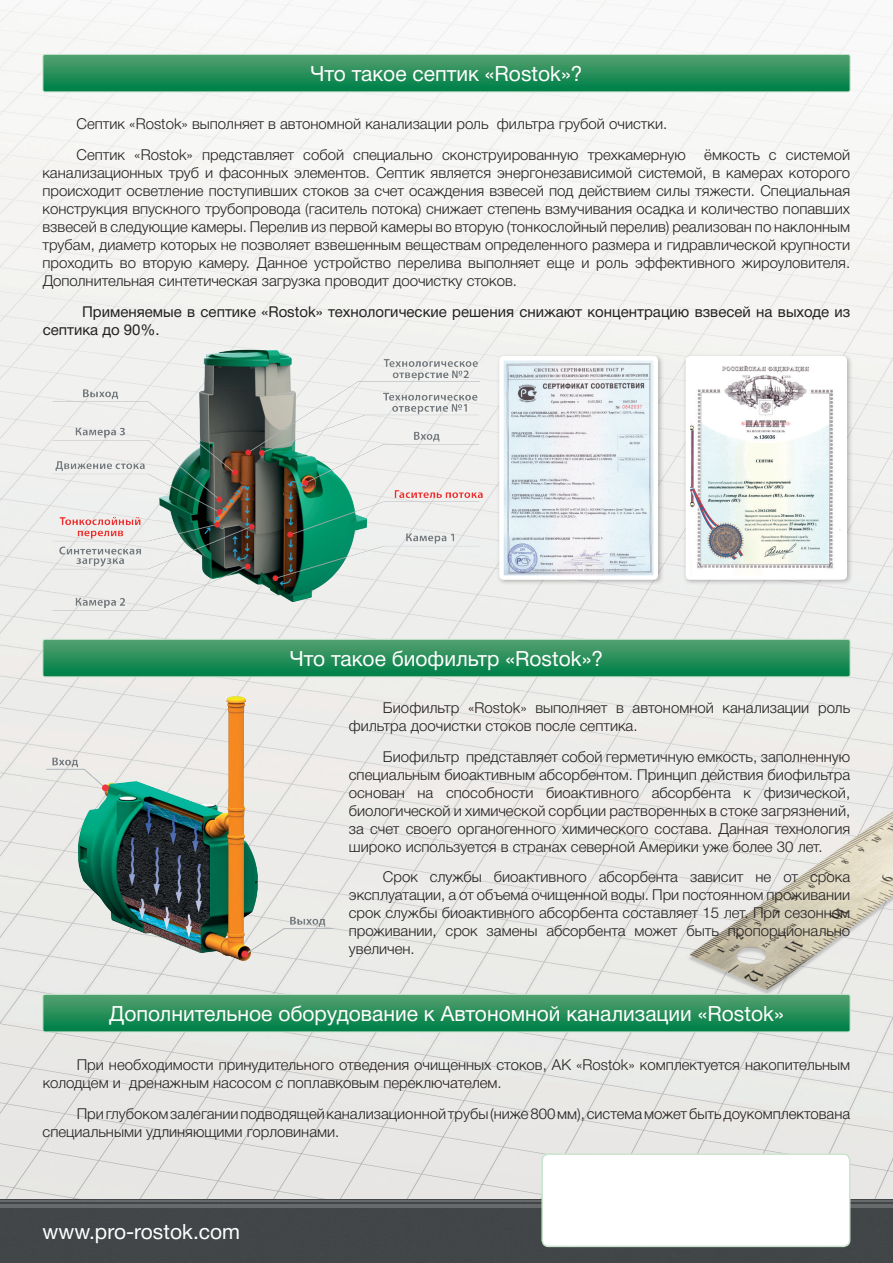
<style>
.page{position:relative;width:893px;height:1263px;background:#fff}
.page>*{position:absolute;margin:0;border:0;box-sizing:border-box;transform-origin:0 0}
.t1{font:21px "Helvetica Neue Cyr";color:#fff}
.t2{font:300 15px/18px "Helvetica Neue Cyr";color:#231f20}
.t3{font:15px/18px "Helvetica Neue Cyr";color:#231f20}
</style>
<div class="page">
<img style="left:0;top:0;width:893px;height:1199px">
<div style="left:0;top:1199px;width:893px;height:64px;background:#424548"></div>
<hr style="left:0;top:1204px;width:893px;height:4px;background:#676a6b">
<hr style="left:0;top:1200px;width:893px;height:2px;background:#fff">
<svg style="left:43px;top:54px;width:807px;height:38px;background:#288f5b"></svg>
<div style="left:43px;top:54px;width:807px;height:38px;border:1px solid #c9e5cd;border-radius:2px"></div>
<svg style="left:43px;top:639px;width:807px;height:38px;background:#288f5b"></svg>
<div style="left:43px;top:639px;width:807px;height:38px;border:1px solid #c9e5cd;border-radius:2px"></div>
<svg style="left:43px;top:994px;width:807px;height:38px;background:#288f5b"></svg>
<div style="left:43px;top:994px;width:807px;height:38px;border:1px solid #c9e5cd;border-radius:2px"></div>
<img style="left:26px;top:341px;width:462px;height:281px">
<div style="left:496px;top:353px;width:168px;height:233px;background:#231f20;opacity:.3"></div>
<img style="left:504px;top:361px;width:149px;height:214px">
<div style="left:499px;top:356px;width:159px;height:224px;border:4px solid #fff;border-radius:2px"></div>
<div style="left:682px;top:353px;width:171px;height:233px;background:#231f20;opacity:.3"></div>
<img style="left:691px;top:361px;width:151px;height:214px">
<div style="left:686px;top:356px;width:161px;height:224px;border:4px solid #fff;border-radius:2px"></div>
<img style="left:34px;top:690px;width:315px;height:287px">
<div style="left:542px;top:1154px;width:308px;height:92px;background:#fff;border-radius:6px"></div>
<div style="left:541px;top:1153px;width:309px;height:94px;border:2px solid #c9e5cd;border-radius:6px"></div>
<h1 class="t1" style="left:310px;top:62px;width:273px">Что такое септик «Rostok»?</h1>
<p class="t2" style="left:77px;top:109px;width:775px;line-height:30.8px">Септик «Rostok» выполняет в автономной канализации роль фильтра грубой очистки.<br>Септик «Rostok» представляет собой специально сконструированную трехкамерную ёмкость с системой</p>
<p class="t2" style="left:42px;top:164px;width:809px;text-align:justify">канализационных труб и фасонных элементов. Септик является энергонезависимой системой, в камерах которого происходит осветление поступивших стоков за счет осаждения взвесей под действием силы тяжести. Специальная конструкция впускного трубопровода (гаситель потока) снижает степень взмучивания осадка и количество попавших взвесей в следующие камеры. Перелив из первой камеры во вторую (тонкослойный перелив) реализован по наклонным трубам, диаметр которых не позволяет взвешенным веществам определенного размера и гидравлической крупности проходить во вторую камеру. Данное устройство перелива выполняет еще и роль эффективного жироуловителя.<br>Дополнительная синтетическая загрузка проводит доочистку стоков.</p>
<p class="t3" style="left:43px;top:303px;width:809px;text-indent:39px">Применяемые в септике «Rostok» технологические решения снижают концентрацию взвесей на выходе из септика до 90%.</p>
<h1 class="t1" style="left:290px;top:647px;width:315px">Что такое биофильтр «Rostok»?</h1>
<p class="t2" style="left:349px;top:699px;width:503px;text-indent:34px">Биофильтр «Rostok» выполняет в автономной канализации роль фильтра доочистки стоков после септика.</p>
<p class="t2" style="left:349px;top:747px;width:503px;text-align:justify;text-indent:34px">Биофильтр представляет собой герметичную емкость, заполненную специальным биоактивным абсорбентом. Принцип действия биофильтра основан на способности биоактивного абсорбента к физической, биологической и химической сорбции растворенных в стоке загрязнений, за счет своего органогенного химического состава. Данная технология широко используется в странах северной Америки уже более 30 лет.</p>
<p class="t2" style="left:349px;top:868px;width:503px;text-align:justify;text-indent:34px">Срок службы биоактивного абсорбента зависит не от срока эксплуатации, а от объема очищенной воды. При постоянном проживании срок службы биоактивного абсорбента составляет 15 лет. При сезонном проживании, срок замены абсорбента может быть пропорционально увеличен.</p>
<h1 class="t1" style="left:109px;top:1002px;width:676px">Дополнительное оборудование к Автономной канализации «Rostok»</h1>
<p class="t2" style="left:43px;top:1056px;width:809px;text-indent:34px">При необходимости принудительного отведения очищенных стоков, АК «Rostok» комплектуется накопительным колодцем и дренажным насосом с поплавковым переключателем.</p>
<p class="t2" style="left:43px;top:1105px;width:809px;text-indent:34px">Приглубокомзалеганииподводящейканализационнойтрубы(ниже800мм),системаможетбытьдоукомплектована специальными удлиняющими горловинами.</p>
<h1 class="t1" style="left:43px;top:1220px;width:199px">www.pro-rostok.com</h1>
</div>
